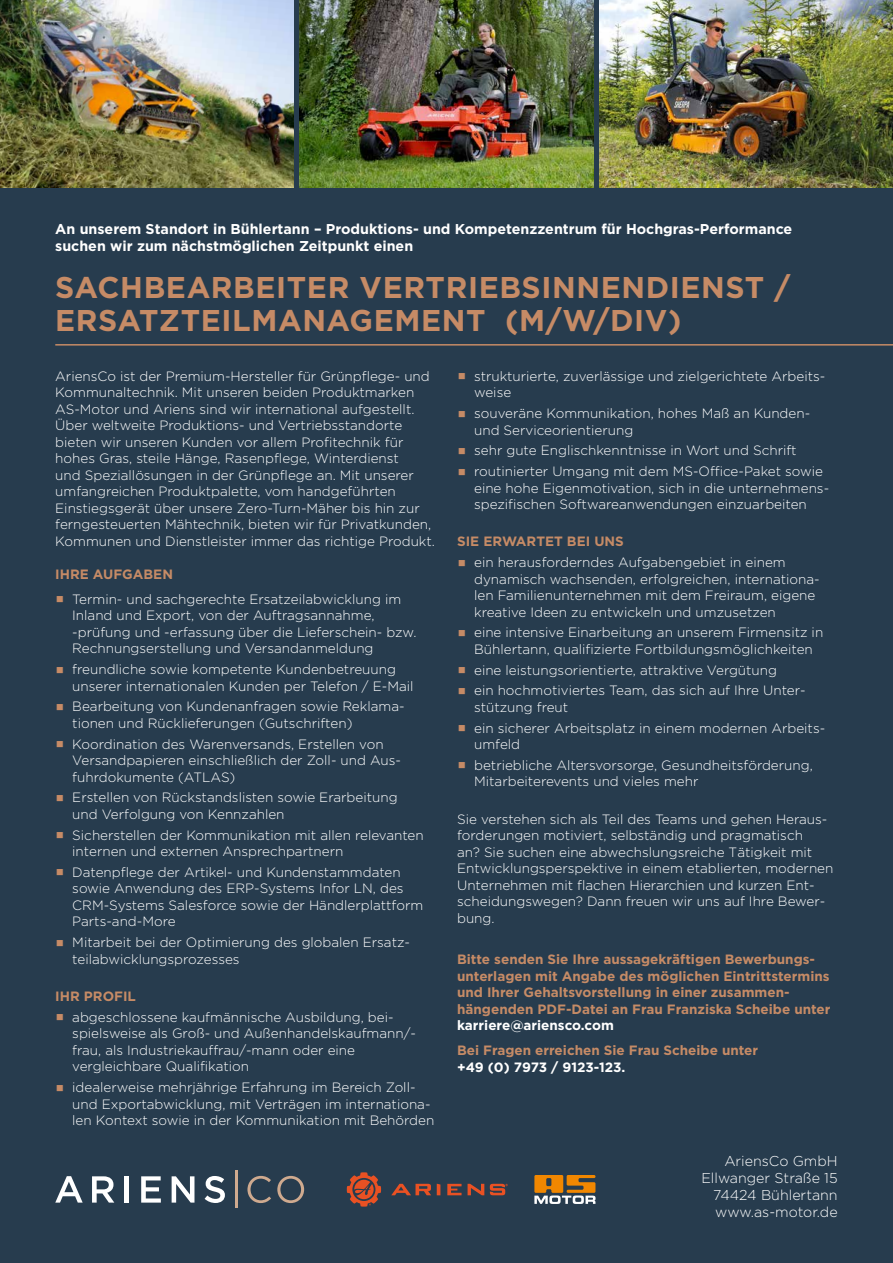
<style>
.page{position:relative;width:893px;height:1263px;background:#273c4e}
.page>*{position:absolute;margin:0;border:0;box-sizing:border-box;transform-origin:0 0}
.t1{font:700 30px/33px "Gotham";letter-spacing:.02em;color:#c68b66}
.t2{font:700 14.25px/17.1px "Gotham";color:#fff}
.t3{font:300 14.25px/17.1px "Gotham";color:#fff;text-align:right}
.t4{font:300 13.5px/16.5px "Gotham";color:#fff}
.t5{font:700 13.5px/16.5px "Gotham";color:#c68b66}
.t6{font:700 13.5px "Gotham";color:#fff}
.s1{font-family:"Arial";font-weight:400;font-size:27px;color:#c68b66}
</style>
<div class="page">
<img style="left:0;top:0;width:293px;height:187px">
<img style="left:300px;top:0;width:293px;height:187px">
<img style="left:600px;top:0;width:293px;height:187px">
<svg style="left:534px;top:1175px;width:62px;height:29px"></svg>
<svg style="left:55px;top:1176px;width:28px;height:26px"></svg>
<svg style="left:92px;top:1176px;width:22px;height:26px"></svg>
<div style="left:124px;top:1176px;width:5px;height:26px;background:#fff"></div>
<svg style="left:141px;top:1176px;width:20px;height:26px"></svg>
<svg style="left:172px;top:1176px;width:22px;height:26px"></svg>
<svg style="left:205px;top:1176px;width:20px;height:27px"></svg>
<svg style="left:247px;top:1176px;width:24px;height:27px"></svg>
<svg style="left:277px;top:1176px;width:27px;height:27px"></svg>
<hr style="left:235px;top:1170px;width:2px;height:38px;background:#cfaa8f">
<svg style="left:391px;top:1184px;width:117px;height:11px"></svg>
<svg style="left:347px;top:1172px;width:34px;height:35px"></svg>
<hr style="left:55px;top:344px;width:838px;height:2px;background:#c68b66">
<p class="t2" style="left:55px;top:221px;width:738px">An unserem Standort in Bühlertann – Produktions- und Kompetenzzentrum für Hochgras-Performance suchen wir zum nächstmöglichen Zeitpunkt einen</p>
<h1 class="t1" style="left:55px;top:272px;width:737px">SACHBEARBEITER VERTRIEBSINNENDIENST /<br>ERSATZTEILMANAGEMENT (M/W/DIV)</h1>
<p class="t4" style="left:55px;top:368px;width:381px">AriensCo ist der Premium-Hersteller für Grünpflege- und Kommunaltechnik. Mit unseren beiden Produktmarken AS-Motor und Ariens sind wir international aufgestellt.<br>Über weltweite Produktions- und Vertriebsstandorte bieten wir unseren Kunden vor allem Profitechnik für hohes Gras, steile Hänge, Rasenpflege, Winterdienst<br>und Speziallösungen in der Grünpflege an. Mit unserer umfangreichen Produktpalette, vom handgeführten Einstiegsgerät über unsere Zero-Turn-Mäher bis hin zur ferngesteuerten Mähtechnik, bieten wir für Privatkunden, Kommunen und Dienstleister immer das richtige Produkt.</p>
<p class="t5" style="left:55px;top:566px;width:119px">IHRE AUFGABEN</p>
<p class="t4" style="left:72px;top:591px;width:346px;text-indent:-17px"><span class="s1">▪</span> Termin- und sachgerechte Ersatzeilabwicklung im Inland und Export, von der Auftragsannahme, -prüfung und -erfassung über die Lieferschein- bzw.<br>Rechnungserstellung und Versandanmeldung</p>
<p class="t4" style="left:72px;top:661px;width:343px;text-indent:-17px"><span class="s1">▪</span> freundliche sowie kompetente Kundenbetreuung unserer internationalen Kunden per Telefon / E-Mail</p>
<p class="t4" style="left:72px;top:699px;width:334px;text-indent:-17px"><span class="s1">▪</span> Bearbeitung von Kundenanfragen sowie Reklama&shy;tionen und Rücklieferungen (Gutschriften)</p>
<p class="t4" style="left:72px;top:736px;width:330px;text-indent:-17px"><span class="s1">▪</span> Koordination des Warenversands, Erstellen von<br>Versandpapieren einschließlich der Zoll- und Aus&shy;fuhrdokumente (ATLAS)</p>
<p class="t4" style="left:72px;top:790px;width:327px;text-indent:-17px"><span class="s1">▪</span> Erstellen von Rückstandslisten sowie Erarbeitung und Verfolgung von Kennzahlen</p>
<p class="t4" style="left:72px;top:827px;width:353px;text-indent:-17px"><span class="s1">▪</span> Sicherstellen der Kommunikation mit allen relevanten internen und externen Ansprechpartnern</p>
<p class="t4" style="left:72px;top:864px;width:352px;text-indent:-17px"><span class="s1">▪</span> Datenpflege der Artikel- und Kundenstammdaten sowie Anwendung des ERP-Systems Infor LN, des CRM-Systems Salesforce sowie der Händlerplattform Parts-and-More</p>
<p class="t4" style="left:72px;top:934px;width:339px;text-indent:-17px"><span class="s1">▪</span> Mitarbeit bei der Optimierung des globalen Ersatz&shy;teilabwicklungsprozesses</p>
<p class="t5" style="left:55px;top:988px;width:82px">IHR PROFIL</p>
<p class="t4" style="left:72px;top:1009px;width:345px;text-indent:-17px"><span class="s1">▪</span> abgeschlossene kaufmännische Ausbildung, bei&shy;spielsweise als Groß- und Außenhandelskaufmann/- frau, als Industriekauffrau/-mann oder eine vergleichbare Qualifikation</p>
<p class="t4" style="left:72px;top:1079px;width:364px;text-indent:-17px"><span class="s1">▪</span> idealerweise mehrjährige Erfahrung im Bereich Zoll&shy;und Exportabwicklung, mit Verträgen im internationa&shy;len Kontext sowie in der Kommunikation mit Behörden</p>
<p class="t4" style="left:474px;top:368px;width:353px;text-indent:-17px"><span class="s1">▪</span> strukturierte, zuverlässige und zielgerichtete Arbeits&shy;weise</p>
<p class="t4" style="left:474px;top:405px;width:338px;text-indent:-17px"><span class="s1">▪</span> souveräne Kommunikation, hohes Maß an Kunden&shy;und Serviceorientierung</p>
<p class="t4" style="left:457px;top:443px;width:341px"><span class="s1">▪</span> sehr gute Englischkenntnisse in Wort und Schrift</p>
<p class="t4" style="left:474px;top:463px;width:357px;text-indent:-17px"><span class="s1">▪</span> routinierter Umgang mit dem MS-Office-Paket sowie eine hohe Eigenmotivation, sich in die unternehmens&shy;spezifischen Softwareanwendungen einzuarbeiten</p>
<p class="t5" style="left:457px;top:534px;width:168px">SIE ERWARTET BEI UNS</p>
<p class="t4" style="left:474px;top:554px;width:347px;text-indent:-17px"><span class="s1">▪</span> ein herausforderndes Aufgabengebiet in einem dynamisch wachsenden, erfolgreichen, internationa&shy;len Familienunternehmen mit dem Freiraum, eigene kreative Ideen zu entwickeln und umzusetzen</p>
<p class="t4" style="left:457px;top:625px;width:368px;text-align:center"><span class="s1">▪</span> eine intensive Einarbeitung an unserem Firmensitz in<br>Bühlertann, qualifizierte Fortbildungsmöglichkeiten</p>
<p class="t4" style="left:457px;top:662px;width:321px"><span class="s1">▪</span> eine leistungsorientierte, attraktive Vergütung</p>
<p class="t4" style="left:474px;top:683px;width:333px;text-indent:-17px"><span class="s1">▪</span> ein hochmotiviertes Team, das sich auf Ihre Unter&shy;stützung freut</p>
<p class="t4" style="left:474px;top:720px;width:353px;text-indent:-17px"><span class="s1">▪</span> ein sicherer Arbeitsplatz in einem modernen Arbeits&shy;umfeld</p>
<p class="t4" style="left:474px;top:757px;width:340px;text-indent:-17px"><span class="s1">▪</span> betriebliche Altersvorsorge, Gesundheitsförderung,<br>Mitarbeiterevents und vieles mehr</p>
<p class="t4" style="left:457px;top:811px;width:378px">Sie verstehen sich als Teil des Teams und gehen Heraus&shy;forderungen motiviert, selbständig und pragmatisch<br>an? Sie suchen eine abwechslungsreiche Tätigkeit mit Entwicklungsperspektive in einem etablierten, modernen Unternehmen mit flachen Hierarchien und kurzen Ent&shy;scheidungswegen? Dann freuen wir uns auf Ihre Bewer&shy;bung.</p>
<p class="t5" style="left:457px;top:952px;width:375px">Bitte senden Sie Ihre aussagekräftigen Bewerbungs&shy;unterlagen mit Angabe des möglichen Eintrittstermins und Ihrer Gehaltsvorstellung in einer zusammen&shy;hängenden PDF-Datei an Frau Franziska Scheibe unter</p>
<p class="t6" style="left:457px;top:1019px;width:158px">karriere@ariensco.com</p>
<p class="t5" style="left:457px;top:1043px;width:303px">Bei Fragen erreichen Sie Frau Scheibe unter</p>
<p class="t6" style="left:457px;top:1061px;width:170px">+49 (0) 7973 / 9123-123.</p>
<p class="t3" style="left:701px;top:1152px;width:138px">AriensCo GmbH<br>Ellwanger Straße 15<br>74424 Bühlertann www.as-motor.de</p>
</div>
